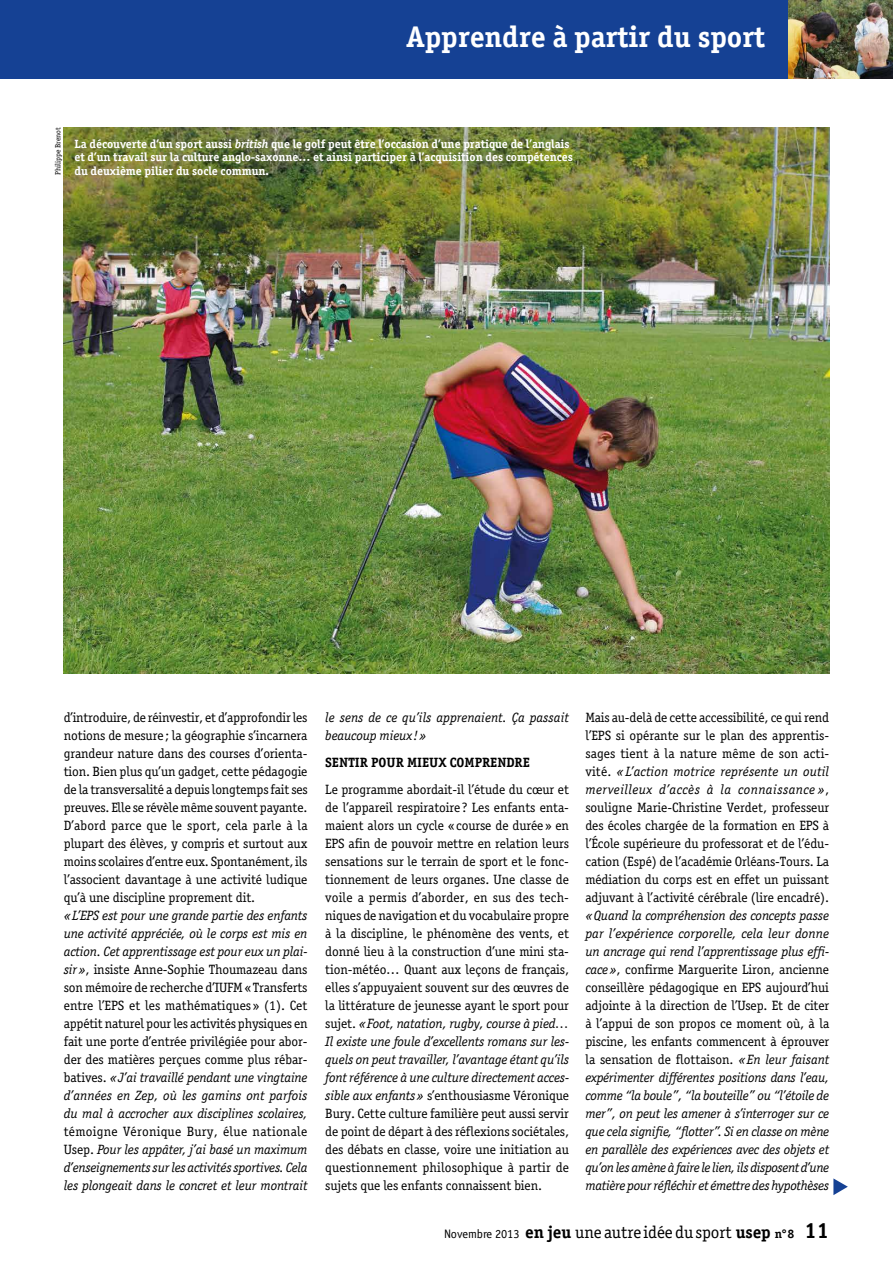
<style>
.page{position:relative;width:893px;height:1263px;background:#fff}
.page>*{position:absolute;margin:0;border:0;box-sizing:border-box;transform-origin:0 0}
.t1{font:700 30px "Officina Serif";letter-spacing:-.005em;color:#fff}
.t2{font:17.25px "Officina Serif";letter-spacing:-.005em;color:#000}
.t3{font:13.5px/18px "Officina Serif";letter-spacing:-.01em;color:#000;text-align:justify}
.t4{font:italic 13.5px/18px "Officina Serif";letter-spacing:-.015em;color:#000;text-align:justify}
.t5{font:italic 13.5px/18px "Officina Serif";letter-spacing:.005em;color:#000}
.t6{font:700 13.5px "Officina Serif";letter-spacing:-.005em;color:#000}
.t7{font:700 12px/13.5px "Officina Serif";letter-spacing:-.005em;color:#fff}
.t8{font:7.5px "Officina Serif";letter-spacing:-.005em;color:#000}
.s1{font-style:italic}
.s2{font-style:normal}
.s3{font-family:"Officina Sans";font-size:12.3px}
.s4{font-weight:700}
.s5{font-weight:700;font-size:12.3px}
.s6{font-weight:700;font-size:22.2px}
</style>
<div class="page">
<div style="left:0;top:0;width:893px;height:79px;background:#154194"></div>
<svg style="left:833px;top:1178px;width:15px;height:17px"></svg>
<img style="left:64px;top:128px;width:765px;height:545px">
<img style="left:789px;top:0;width:104px;height:79px">
<h1 class="t1" style="left:406px;top:18px;width:361px">Apprendre à partir du sport</h1>
<p class="t8" style="left:53px;top:175px;width:49px;rotate:-90deg">Philippe Brenot</p>
<p class="t7" style="left:74px;top:137px;width:500px">La découverte d’un sport aussi <span class="s1">british</span> que le golf peut être l’occasion d’une pratique de l’anglais et d’un travail sur la culture anglo-saxonne… et ainsi participer à l’acquisition des compétences du deuxième pilier du socle commun.</p>
<p class="t3" style="left:64px;top:709px;width:245px">d’introduire, de réinvestir, et d’approfondir les notions de mesure; la géographie s’incarnera grandeur nature dans des courses d’orienta&shy;tion. Bien plus qu’un gadget, cette pédagogie de la transversalité a depuis longtemps fait ses preuves. Elle se révèle même souvent payante.<br>D’abord parce que le sport, cela parle à la plupart des élèves, y compris et surtout aux moins scolaires d’entre eux. Spontanément, ils l’associent davantage à une activité ludique qu’à une discipline proprement dit.</p>
<p class="t3" style="left:64px;top:907px;width:245px"><span class="s1">«L’EPS est pour une grande partie des enfants une activité appréciée, où le corps est mis en action. Cet apprentissage est pour eux un plai&shy;sir»</span>, insiste Anne-Sophie Thoumazeau dans son mémoire de recherche d’IUFM «Transferts entre l’EPS et les mathématiques » (1). Cet appétit naturel pour les activités physiques en fait une porte d’entrée privilégiée pour abor&shy;der des matières perçues comme plus rébar&shy;batives. <span class="s1">«J’ai travaillé pendant une vingtaine d’années en Zep, où les gamins ont parfois du mal à accrocher aux disciplines scolaires,</span></p>
<p class="t4" style="left:64px;top:1123px;width:245px"><span class="s2">témoigne Véronique Bury, élue nationale Usep.</span> Pour les appâter, j’ai basé un maximum d’enseignements sur les activités sportives. Cela les plongeait dans le concret et leur montrait</p>
<p class="t5" style="left:325px;top:709px;width:245px">le sens de ce qu’ils apprenaient. Ça passait beaucoup mieux !»</p>
<p class="t6" style="left:325px;top:754px;width:206px">SENTIR POUR MIEUX COMPRENDRE</p>
<p class="t3" style="left:325px;top:781px;width:245px">Le programme abordait-il l’étude du cœur et de l’appareil respiratoire? Les enfants enta&shy;maient alors un cycle «course de durée» en EPS afin de pouvoir mettre en relation leurs sensations sur le terrain de sport et le fonc&shy;tionnement de leurs organes. Une classe de voile a permis d’aborder, en sus des tech&shy;niques de navigation et du vocabulaire propre à la discipline, le phénomène des vents, et donné lieu à la construction d’une mini sta&shy;tion-météo… Quant aux leçons de français, elles s’appuyaient souvent sur des œuvres de la littérature de jeunesse ayant le sport pour sujet. <span class="s1">«Foot, natation, rugby, course à pied… Il existe une foule d’excellents romans sur les&shy;quels on peut travailler, l’avantage étant qu’ils font référence à une culture directement acces&shy;sible aux enfants»</span> s’enthousiasme Véronique Bury. Cette culture familière peut aussi servir de point de départ à des réflexions sociétales, des débats en classe, voire une initiation au questionnement philosophique à partir de sujets que les enfants connaissent bien.</p>
<p class="t3" style="left:585px;top:708px;width:245px">Mais au-delà de cette accessibilité, ce qui rend l’EPS si opérante sur le plan des apprentis&shy;sages tient à la nature même de son acti&shy;vité. <span class="s1">« L’action motrice représente un outil merveilleux d’accès à la connaissance »</span>, souligne Marie-Christine Verdet, professeur des écoles chargée de la formation en EPS à l’École supérieure du professorat et de l’édu&shy;cation (Espé) de l’académie Orléans-Tours. La médiation du corps est en effet un puissant adjuvant à l’activité cérébrale (lire encadré).</p>
<p class="t4" style="left:585px;top:906px;width:245px">«Quand la compréhension des concepts passe par l’expérience corporelle, cela leur donne un ancrage qui rend l’apprentissage plus effi&shy;cace»<span class="s2">, confirme Marguerite Liron, ancienne conseillère pédagogique en EPS aujourd’hui adjointe à la direction de l’Usep. Et de citer à l’appui de son propos ce moment où, à la piscine, les enfants commencent à éprouver la sensation de flottaison.</span> «En leur faisant expérimenter différentes positions dans l’eau, comme “la boule”, “la bouteille” ou “l’étoile de mer”, on peut les amener à s’interroger sur ce que cela signifie, “flotter”. Si en classe on mène en parallèle des expériences avec des objets et qu’on les amène à faire le lien, ils disposent d’une matière pour réfléchir et émettre des hypothèses</p>
<p class="t2" style="left:444px;top:1222px;width:386px"><span class="s3">Novembre 2013</span> <span class="s4">en jeu</span> une autre idée du sport <span class="s4">usep</span> <span class="s5">n°8</span> <span class="s6">11</span></p>
</div>
